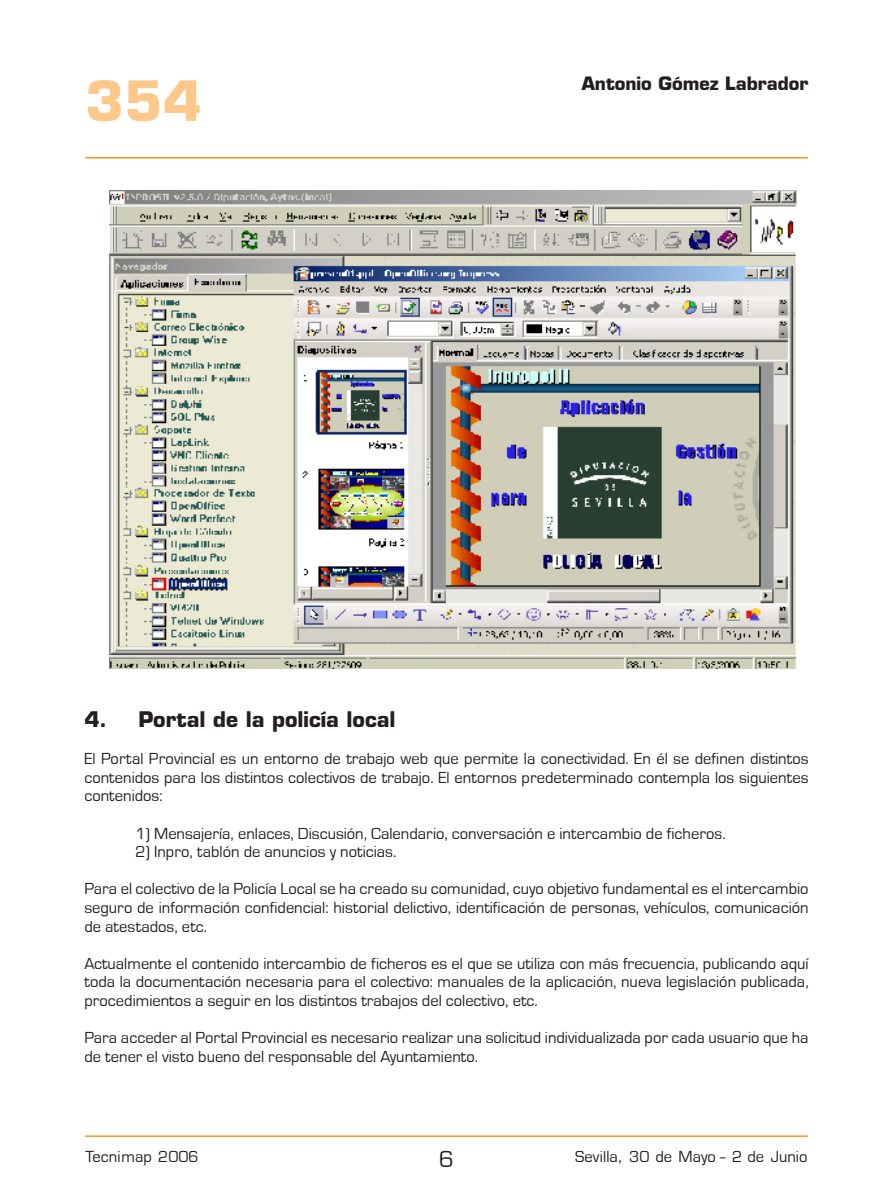
<style>
.page{position:relative;width:893px;height:1200px;background:#fff}
.page>*{position:absolute;margin:0;border:0;box-sizing:border-box;transform-origin:0 0}
.t1{font:700 54px "Eurostile";color:#fdc889}
.t2{font:700 21px "Eurostile";color:#231f20}
.t3{font:700 18px "Eurostile";color:#231f20}
.t4{font:16.5px/18.6px "Eurostile T";color:#231f20;text-align:justify}
.t5{font:16.5px "Eurostile";color:#231f20}
</style>
<div class="page">
<hr style="left:85px;top:1135px;width:723px;height:1px;background:#f7971d">
<hr style="left:85px;top:157px;width:723px;height:1px;background:#f7971d">
<img style="left:109px;top:190px;width:688px;height:478px">
<h1 class="t1" style="left:85px;top:68px;width:118px">354</h1>
<p class="t3" style="left:582px;top:73px;width:228px">Antonio Gómez Labrador</p>
<p class="t2" style="left:84px;top:706px;width:313px">4. Portal de la policía local</p>
<p class="t4" style="left:84px;top:749px;width:726px">El Portal Provincial es un entorno de trabajo web que permite la conectividad. En él se definen distintos contenidos para los distintos colectivos de trabajo. El entornos predeterminado contempla los siguientes contenidos:</p>
<p class="t4" style="left:135px;top:823px;width:592px">1) Mensajería, enlaces, Discusión, Calendario, conversación e intercambio de ficheros.</p>
<p class="t4" style="left:135px;top:842px;width:262px">2) Inpro, tablón de anuncios y noticias.</p>
<p class="t4" style="left:84px;top:879px;width:726px">Para el colectivo de la Policía Local se ha creado su comunidad, cuyo objetivo fundamental es el intercambio seguro de información confidencial: historial delictivo, identificación de personas, vehículos, comunicación de atestados, etc.</p>
<p class="t4" style="left:84px;top:954px;width:726px">Actualmente el contenido intercambio de ficheros es el que se utiliza con más frecuencia, publicando aquí toda la documentación necesaria para el colectivo: manuales de la aplicación, nueva legislación publicada, procedimientos a seguir en los distintos trabajos del colectivo, etc.</p>
<p class="t4" style="left:84px;top:1028px;width:726px">Para acceder al Portal Provincial es necesario realizar una solicitud individualizada por cada usuario que ha de tener el visto bueno del responsable del Ayuntamiento.</p>
<p class="t5" style="left:85px;top:1146px;width:115px">Tecnimap 2006</p>
<p class="t4" style="left:575px;top:1146px;width:234px">Sevilla, 30 de Mayo - 2 de Junio</p>
</div>
